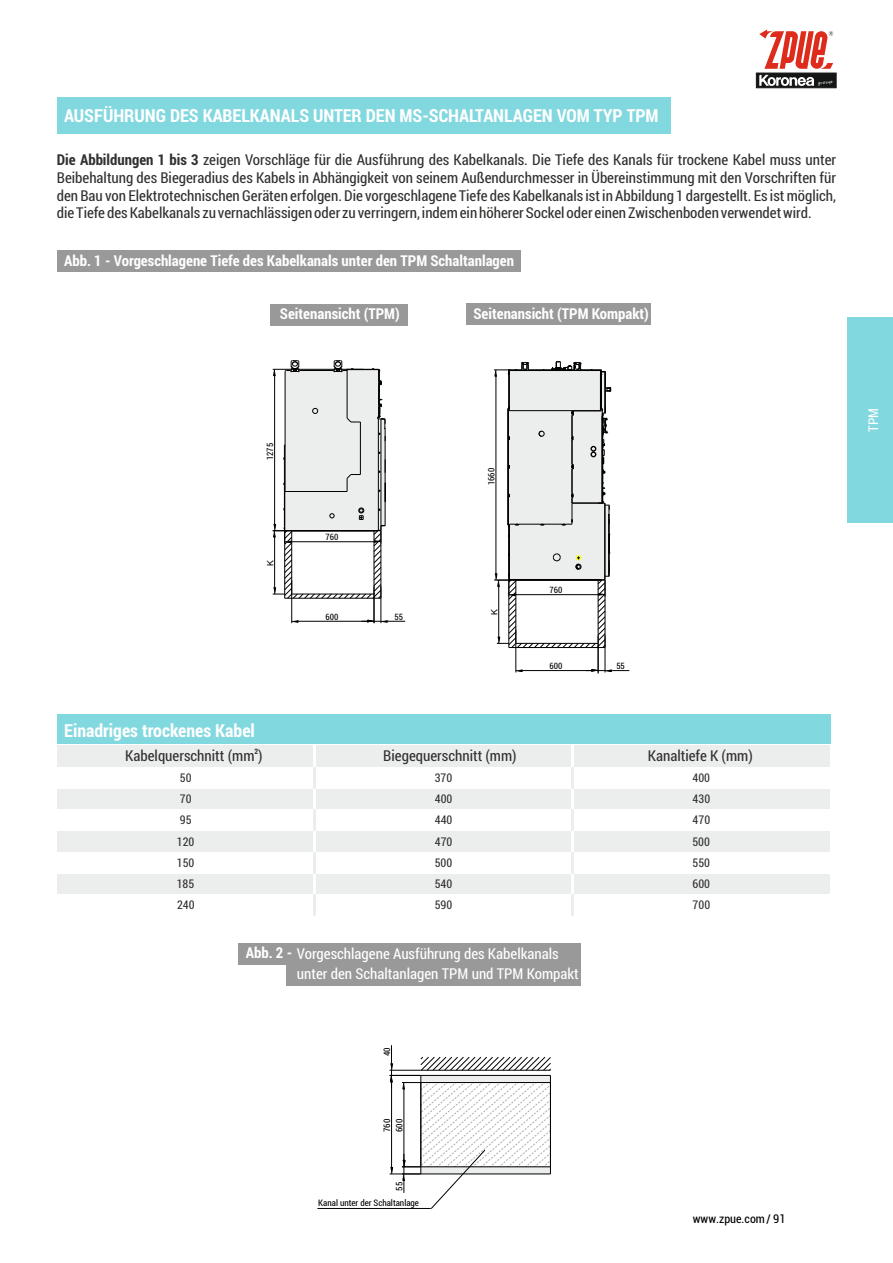
<style>
.page{position:relative;width:893px;height:1263px;background:#fff}
.page>*{position:absolute;margin:0;border:0;box-sizing:border-box;transform-origin:0 0}
.t1{font:700 18px "Roboto Condensed";color:#fff}
.t2{font:15px/17.9px "Roboto Condensed";color:#313130;text-align:justify}
.t3{font:700 15px "Roboto Condensed";color:#fff}
.t4{font:15px/19.8px "Roboto Condensed";color:#fff}
.t5{font:13.5px "Roboto Condensed";color:#fff}
.t6{font:12px "Roboto Condensed";color:#313130}
.t7{font:condensed 12px "Roboto";color:#000}
.t8{font:9px/12.3px "Roboto Condensed";color:#000}
.t9{font:8.85px "Roboto Condensed";color:#000}
.t10{font:8.85px "Arial";color:#000}
.t11{font:700 7.5px "Roboto Condensed";color:#313130}
.s1{font-weight:700}
</style>
<div class="page">
<div style="left:57px;top:97px;width:614px;height:37px;background:#82d8df"></div>
<div style="left:57px;top:714px;width:773px;height:29px;background:#82d8df"></div>
<div style="left:57px;top:746px;width:258px;height:21px;background:#eceded"></div>
<div style="left:57px;top:788px;width:258px;height:21px;background:#eceded"></div>
<div style="left:57px;top:831px;width:258px;height:21px;background:#eceded"></div>
<div style="left:57px;top:873px;width:258px;height:21px;background:#eceded"></div>
<div style="left:315px;top:746px;width:257px;height:21px;background:#eceded"></div>
<div style="left:315px;top:788px;width:257px;height:21px;background:#eceded"></div>
<div style="left:315px;top:831px;width:257px;height:21px;background:#eceded"></div>
<div style="left:315px;top:873px;width:257px;height:21px;background:#eceded"></div>
<div style="left:572px;top:746px;width:258px;height:21px;background:#eceded"></div>
<div style="left:572px;top:788px;width:258px;height:21px;background:#eceded"></div>
<div style="left:572px;top:831px;width:258px;height:21px;background:#eceded"></div>
<div style="left:572px;top:873px;width:258px;height:21px;background:#eceded"></div>
<hr style="left:571px;top:746px;width:3px;height:21px;background:#fff">
<hr style="left:571px;top:788px;width:3px;height:21px;background:#fff">
<hr style="left:571px;top:831px;width:3px;height:21px;background:#fff">
<hr style="left:571px;top:873px;width:3px;height:21px;background:#fff">
<hr style="left:571px;top:767px;width:3px;height:21px;background:#eceded">
<hr style="left:571px;top:809px;width:3px;height:22px;background:#eceded">
<hr style="left:571px;top:852px;width:3px;height:21px;background:#eceded">
<hr style="left:571px;top:894px;width:3px;height:22px;background:#eceded">
<hr style="left:313px;top:746px;width:3px;height:21px;background:#fff">
<hr style="left:313px;top:788px;width:3px;height:21px;background:#fff">
<hr style="left:313px;top:831px;width:3px;height:21px;background:#fff">
<hr style="left:313px;top:873px;width:3px;height:21px;background:#fff">
<hr style="left:313px;top:767px;width:3px;height:21px;background:#eceded">
<hr style="left:313px;top:809px;width:3px;height:22px;background:#eceded">
<hr style="left:313px;top:852px;width:3px;height:21px;background:#eceded">
<hr style="left:313px;top:894px;width:3px;height:22px;background:#eceded">
<div style="left:57px;top:250px;width:464px;height:21px;background:#999"></div>
<div style="left:238px;top:943px;width:342px;height:22px;background:#999"></div>
<div style="left:286px;top:964px;width:294px;height:22px;background:#999"></div>
<div style="left:270px;top:304px;width:137px;height:22px;background:#999"></div>
<div style="left:467px;top:304px;width:184px;height:21px;background:#999"></div>
<div style="left:756px;top:73px;width:80px;height:15px;background:#151616;border:1px solid #151616"></div>
<svg style="left:759px;top:29px;width:74px;height:40px"></svg>
<svg style="left:759px;top:75px;width:74px;height:12px"></svg>
<div style="left:847px;top:317px;width:46px;height:206px;background:#82d8df"></div>
<hr style="left:381px;top:586px;width:1px;height:37px;background:#000">
<hr style="left:374px;top:593px;width:1px;height:30px;background:#000">
<hr style="left:291px;top:580px;width:1px;height:43px;background:#000">
<hr style="left:298px;top:621px;width:70px;height:1px;background:#000">
<svg style="left:361px;top:620px;width:44px;height:3px"></svg>
<svg style="left:291px;top:620px;width:7px;height:3px"></svg>
<svg style="left:273px;top:360px;width:113px;height:239px"></svg>
<hr style="left:605px;top:635px;width:1px;height:37px;background:#000">
<hr style="left:598px;top:643px;width:1px;height:31px;background:#000">
<hr style="left:516px;top:629px;width:1px;height:43px;background:#000">
<hr style="left:522px;top:670px;width:70px;height:1px;background:#000">
<svg style="left:585px;top:669px;width:44px;height:3px"></svg>
<svg style="left:515px;top:669px;width:7px;height:3px"></svg>
<svg style="left:494px;top:361px;width:117px;height:287px"></svg>
<div style="left:421px;top:1075px;width:129px;height:7px;background:#eceded"></div>
<hr style="left:317px;top:1208px;width:113px;height:1px;background:#000">
<hr style="left:421px;top:1075px;width:129px;height:1px;background:#000">
<hr style="left:550px;top:1075px;width:1px;height:99px;background:#000">
<hr style="left:421px;top:1075px;width:1px;height:99px;background:#000">
<hr style="left:390px;top:1174px;width:31px;height:1px;background:#000">
<hr style="left:391px;top:1082px;width:1px;height:85px;background:#000">
<svg style="left:390px;top:1167px;width:3px;height:7px"></svg>
<hr style="left:390px;top:1075px;width:31px;height:1px;background:#000">
<hr style="left:390px;top:1070px;width:31px;height:1px;background:#000">
<svg style="left:390px;top:1045px;width:3px;height:43px"></svg>
<svg style="left:420px;top:1057px;width:131px;height:14px"></svg>
<hr style="left:421px;top:1070px;width:129px;height:1px;background:#000">
<svg style="left:402px;top:1082px;width:149px;height:127px"></svg>
<p class="t1" style="left:64px;top:103px;width:596px">AUSFÜHRUNG DES KABELKANALS UNTER DEN MS-SCHALTANLAGEN VOM TYP TPM</p>
<p class="t2" style="left:57px;top:150px;width:781px"><span class="s1">Die Abbildungen 1 bis 3</span> zeigen Vorschläge für die Ausführung des Kabelkanals. Die Tiefe des Kanals für trockene Kabel muss unter Beibehaltung des Biegeradius des Kabels in Abhängigkeit von seinem Außendurchmesser in Übereinstimmung mit den Vorschriften für den Bau von Elektrotechnischen Geräten erfolgen. Die vorgeschlagene Tiefe des Kabelkanals ist in Abbildung 1 dargestellt. Es ist möglich, die Tiefe des Kabelkanals zu vernachlässigen oder zu verringern, indem ein höherer Sockel oder einen Zwischenboden verwendet wird.</p>
<p class="t3" style="left:64px;top:250px;width:451px">Abb. 1 - Vorgeschlagene Tiefe des Kabelkanals unter den TPM Schaltanlagen</p>
<p class="t3" style="left:280px;top:304px;width:121px">Seitenansicht (TPM)</p>
<p class="t3" style="left:473px;top:304px;width:177px">Seitenansicht (TPM Kompakt)</p>
<p class="t9" style="left:264px;top:460px;width:19px;rotate:-90deg">1275</p>
<p class="t10" style="left:267px;top:566px;width:7px;rotate:-90deg">K</p>
<p class="t1" style="left:64px;top:718px;width:192px">Einadriges trockenes Kabel</p>
<p class="t9" style="left:325px;top:531px;width:14px">760</p>
<p class="t9" style="left:326px;top:611px;width:14px">600</p>
<p class="t9" style="left:394px;top:611px;width:10px">55</p>
<p class="t9" style="left:485px;top:485px;width:19px;rotate:-90deg">1660</p>
<p class="t10" style="left:491px;top:615px;width:7px;rotate:-90deg">K</p>
<p class="t9" style="left:550px;top:584px;width:14px">760</p>
<p class="t9" style="left:550px;top:660px;width:14px">600</p>
<p class="t9" style="left:616px;top:660px;width:10px">55</p>
<p class="t11" style="left:254px;top:746px;width:5px">2</p>
<p class="t2" style="left:125px;top:746px;width:139px">Kabelquerschnitt (mm )</p>
<p class="t6" style="left:180px;top:769px;width:13px">50</p>
<p class="t6" style="left:435px;top:769px;width:19px">370</p>
<p class="t6" style="left:693px;top:769px;width:19px">400</p>
<p class="t6" style="left:180px;top:812px;width:13px">95</p>
<p class="t6" style="left:435px;top:812px;width:19px">440</p>
<p class="t6" style="left:693px;top:812px;width:19px">470</p>
<p class="t6" style="left:177px;top:854px;width:19px">150</p>
<p class="t6" style="left:435px;top:854px;width:19px">500</p>
<p class="t6" style="left:692px;top:854px;width:19px">550</p>
<p class="t2" style="left:383px;top:746px;width:135px">Biegequerschnitt (mm)</p>
<p class="t2" style="left:648px;top:746px;width:106px">Kanaltiefe K (mm)</p>
<p class="t6" style="left:180px;top:790px;width:13px">70</p>
<p class="t6" style="left:435px;top:790px;width:19px">400</p>
<p class="t6" style="left:693px;top:790px;width:19px">430</p>
<p class="t6" style="left:177px;top:833px;width:19px">120</p>
<p class="t6" style="left:435px;top:833px;width:19px">470</p>
<p class="t6" style="left:692px;top:833px;width:19px">500</p>
<p class="t6" style="left:177px;top:875px;width:19px">185</p>
<p class="t6" style="left:435px;top:875px;width:19px">540</p>
<p class="t6" style="left:692px;top:875px;width:19px">600</p>
<p class="t6" style="left:177px;top:897px;width:19px">240</p>
<p class="t6" style="left:435px;top:897px;width:19px">590</p>
<p class="t6" style="left:693px;top:897px;width:19px">700</p>
<p class="t4" style="left:297px;top:943px;width:283px;text-indent:-51px"><span class="s1">Abb. 2 -</span> Vorgeschlagene Ausführung des Kabelkanals unter den Schaltanlagen TPM und TPM Kompakt</p>
<p class="t8" style="left:380px;top:1056px;width:10px;rotate:-90deg">40</p>
<p class="t8" style="left:380px;top:1132px;width:15px;rotate:-90deg">760<br>600</p>
<p class="t8" style="left:393px;top:1191px;width:10px;rotate:-90deg">55</p>
<p class="t8" style="left:318px;top:1196px;width:102px">Kanal unter der Schaltanlage</p>
<p class="t7" style="left:693px;top:1210px;width:94px">www.zpue.com / 91</p>
<p class="t5" style="left:864px;top:432px;width:25px;rotate:-90deg">TPM</p>
</div>
